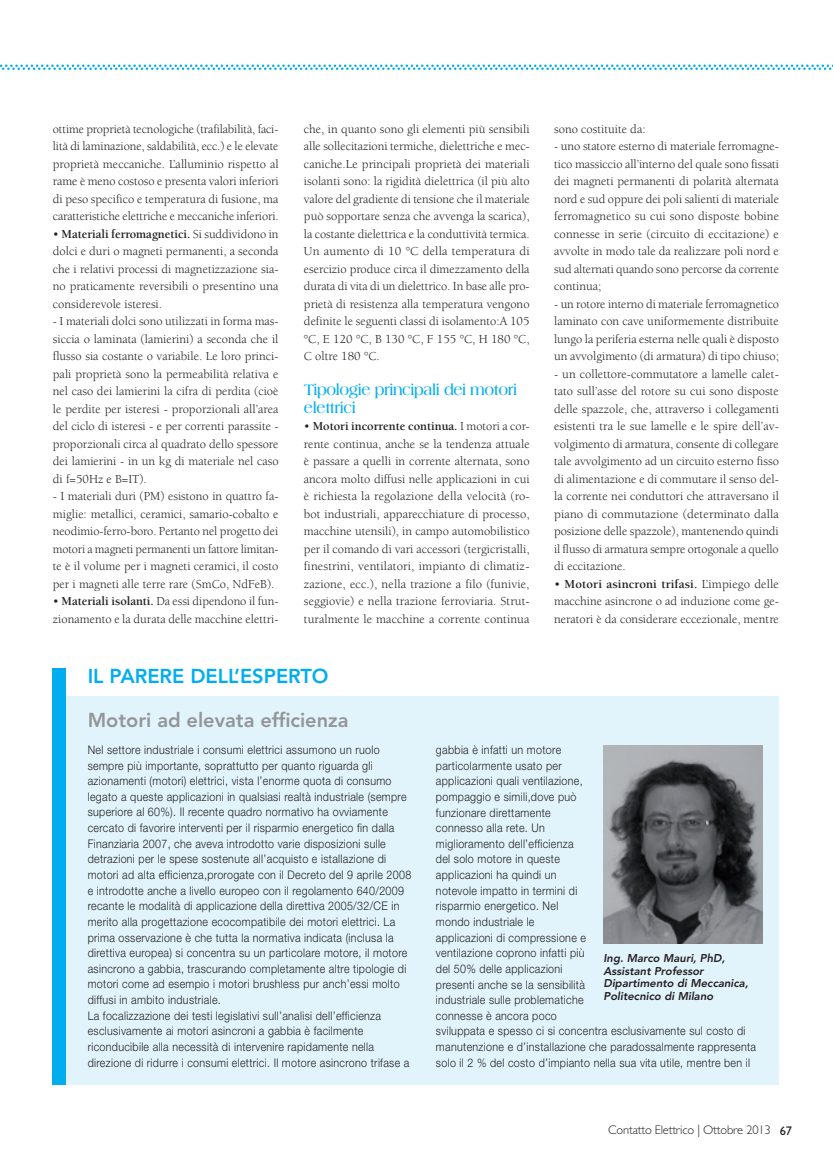
<style>
.page{position:relative;width:833px;height:1170px;background:#fff}
.page>*{position:absolute;margin:0;border:0;box-sizing:border-box;transform-origin:0 0}
.t1{font:800 20px "Avenir LT Std";color:#939598}
.t2{font:800 20px "Avenir LT Std";color:#00aeef}
.t3{font:700 16.25px/17.5px "Americana Std";letter-spacing:-.025em;color:#00aeef;scale:.9 1}
.t4{font:12.5px/17.5px "Berkeley Std";color:#231f20;text-align:justify}
.t5{font:300 12.5px "Gill Sans Std";letter-spacing:-.015em;color:#231f20}
.t6{font:300 11.88px/15.6px "Helvetica Neue LT Std";letter-spacing:.03em;color:#231f20;scale:.9 1}
.t7{font:italic 800 11.25px/12.5px "Avenir LT Std";color:#231f20}
.s1{font-weight:700}
.s2{font-weight:400}
</style>
<div class="page">
<svg style="left:0;top:64px;width:833px;height:6px"></svg>
<div style="left:55px;top:696px;width:724px;height:388px;background:#e1f4fc"></div>
<div style="left:53px;top:668px;width:13px;height:416px;background:#00aeef"></div>
<img style="left:603px;top:745px;width:160px;height:198px">
<p class="t4" style="left:53px;top:120px;width:227px">ottime proprietà tecnologiche (trafilabilità, faci&shy;lità di laminazione, saldabilità, ecc.) e le elevate proprietà meccaniche. L’alluminio rispetto al rame è meno costoso e presenta valori inferiori di peso specifico e temperatura di fusione, ma caratteristiche elettriche e meccaniche inferiori.</p>
<p class="t4" style="left:53px;top:225px;width:227px">• <span class="s1">Materiali ferromagnetici.</span> Si suddividono in dolci e duri o magneti permanenti, a seconda che i relativi processi di magnetizzazione sia&shy;no praticamente reversibili o presentino una considerevole isteresi.</p>
<p class="t4" style="left:53px;top:313px;width:227px">- I materiali dolci sono utilizzati in forma mas&shy;siccia o laminata (lamierini) a seconda che il flusso sia costante o variabile. Le loro princi&shy;pali proprietà sono la permeabilità relativa e nel caso dei lamierini la cifra di perdita (cioè le perdite per isteresi - proporzionali all’area del ciclo di isteresi - e per correnti parassite - proporzionali circa al quadrato dello spessore dei lamierini - in un kg di materiale nel caso di f=50Hz e B=IT).</p>
<p class="t4" style="left:53px;top:488px;width:227px">- I materiali duri (PM) esistono in quattro fa&shy;miglie: metallici, ceramici, samario-cobalto e neodimio-ferro-boro. Pertanto nel progetto dei motori a magneti permanenti un fattore limitan&shy;te è il volume per i magneti ceramici, il costo per i magneti alle terre rare (SmCo, NdFeB).</p>
<p class="t4" style="left:53px;top:593px;width:227px">• <span class="s1">Materiali isolanti.</span> Da essi dipendono il fun&shy;zionamento e la durata delle macchine elettri-</p>
<p class="t4" style="left:304px;top:120px;width:227px">che, in quanto sono gli elementi più sensibili alle sollecitazioni termiche, dielettriche e mec&shy;caniche.Le principali proprietà dei materiali isolanti sono: la rigidità dielettrica (il più alto valore del gradiente di tensione che il materiale può sopportare senza che avvenga la scarica), la costante dielettrica e la conduttività termica.<br>Un aumento di 10 °C della temperatura di esercizio produce circa il dimezzamento della durata di vita di un dielettrico. In base alle pro&shy;prietà di resistenza alla temperatura vengono definite le seguenti classi di isolamento:A 105 °C, E 120 °C, B 130 °C, F 155 °C, H 180 °C, C oltre 180 °C.</p>
<h2 class="t3" style="left:304px;top:381px;width:238px">Tipologie principali dei motori elettrici</h2>
<p class="t4" style="left:304px;top:418px;width:227px">• <span class="s1">Motori incorrente continua.</span> I motori a cor&shy;rente continua, anche se la tendenza attuale è passare a quelli in corrente alternata, sono ancora molto diffusi nelle applicazioni in cui è richiesta la regolazione della velocità (ro&shy;bot industriali, apparecchiature di processo, macchine utensili), in campo automobilistico per il comando di vari accessori (tergicristalli, finestrini, ventilatori, impianto di climatiz&shy;zazione, ecc.), nella trazione a filo (funivie, seggiovie) e nella trazione ferroviaria. Strut&shy;turalmente le macchine a corrente continua</p>
<h1 class="t2" style="left:88px;top:664px;width:242px">Il parere dell’esperto</h1>
<h1 class="t1" style="left:88px;top:708px;width:262px">Motori ad elevata efficienza</h1>
<p class="t4" style="left:554px;top:120px;width:93px">sono costituite da:</p>
<p class="t4" style="left:554px;top:138px;width:226px">- uno statore esterno di materiale ferromagne&shy;tico massiccio all’interno del quale sono fissati dei magneti permanenti di polarità alternata nord e sud oppure dei poli salienti di materiale ferromagnetico su cui sono disposte bobine connesse in serie (circuito di eccitazione) e avvolte in modo tale da realizzare poli nord e sud alternati quando sono percorse da corrente continua;</p>
<p class="t4" style="left:554px;top:295px;width:226px">- un rotore interno di materiale ferromagnetico laminato con cave uniformemente distribuite lungo la periferia esterna nelle quali è disposto un avvolgimento (di armatura) di tipo chiuso;</p>
<p class="t4" style="left:554px;top:365px;width:226px">- un collettore-commutatore a lamelle calet&shy;tato sull’asse del rotore su cui sono disposte delle spazzole, che, attraverso i collegamenti esistenti tra le sue lamelle e le spire dell’av&shy;volgimento di armatura, consente di collegare tale avvolgimento ad un circuito esterno fisso di alimentazione e di commutare il senso del&shy;la corrente nei conduttori che attraversano il piano di commutazione (determinato dalla posizione delle spazzole), mantenendo quindi il flusso di armatura sempre ortogonale a quello di eccitazione.</p>
<p class="t4" style="left:554px;top:575px;width:226px">• <span class="s1">Motori asincroni trifasi.</span> L’impiego delle macchine asincrone o ad induzione come ge&shy;neratori è da considerare eccezionale, mentre</p>
<p class="t6" style="left:88px;top:741px;width:361px">Nel settore industriale i consumi elettrici assumono un ruolo sempre più importante, soprattutto per quanto riguarda gli azionamenti (motori) elettrici, vista l’enorme quota di consumo legato a queste applicazioni in qualsiasi realtà industriale (sempre superiore al 60%). Il recente quadro normativo ha ovviamente cercato di favorire interventi per il risparmio energetico fin dalla Finanziaria 2007, che aveva introdotto varie disposizioni sulle detrazioni per le spese sostenute all’acquisto e istallazione di motori ad alta efficienza,prorogate con il Decreto del 9 aprile 2008 e introdotte anche a livello europeo con il regolamento 640/2009 recante le modalità di applicazione della direttiva 2005/32/CE in merito alla progettazione ecocompatibile dei motori elettrici. La prima osservazione è che tutta la normativa indicata (inclusa la direttiva europea) si concentra su un particolare motore, il motore asincrono a gabbia, trascurando completamente altre tipologie di motori come ad esempio i motori brushless pur anch’essi molto diffusi in ambito industriale.<br>La focalizzazione dei testi legislativi sull’analisi dell’efficienza esclusivamente ai motori asincroni a gabbia è facilmente riconducibile alla necessità di intervenire rapidamente nella direzione di ridurre i consumi elettrici. Il motore asincrono trifase a</p>
<p class="t6" style="left:436px;top:741px;width:357px">gabbia è infatti un motore<br>particolarmente usato per<br>applicazioni quali ventilazione,<br>pompaggio e simili,dove può<br>funzionare direttamente<br>connesso alla rete. Un<br>miglioramento dell’efficienza<br>del solo motore in queste<br>applicazioni ha quindi un<br>notevole impatto in termini di<br>risparmio energetico. Nel<br>mondo industriale le<br>applicazioni di compressione e<br>ventilazione coprono infatti più<br>del 50% delle applicazioni<br>presenti anche se la sensibilità<br>industriale sulle problematiche<br>connesse è ancora poco<br>sviluppata e spesso ci si concentra esclusivamente sul costo di manutenzione e d’installazione che paradossalmente rappresenta solo il 2 % del costo d’impianto nella sua vita utile, mentre ben il</p>
<p class="t7" style="left:603px;top:952px;width:146px">Ing. Marco Mauri, PhD,<br>Assistant Professor<br>Dipartimento di Meccanica,<br>Politecnico di Milano</p>
<p class="t5" style="left:608px;top:1122px;width:185px">Contatto Elettrico | Ottobre 2013 <span class="s2">67</span></p>
</div>
